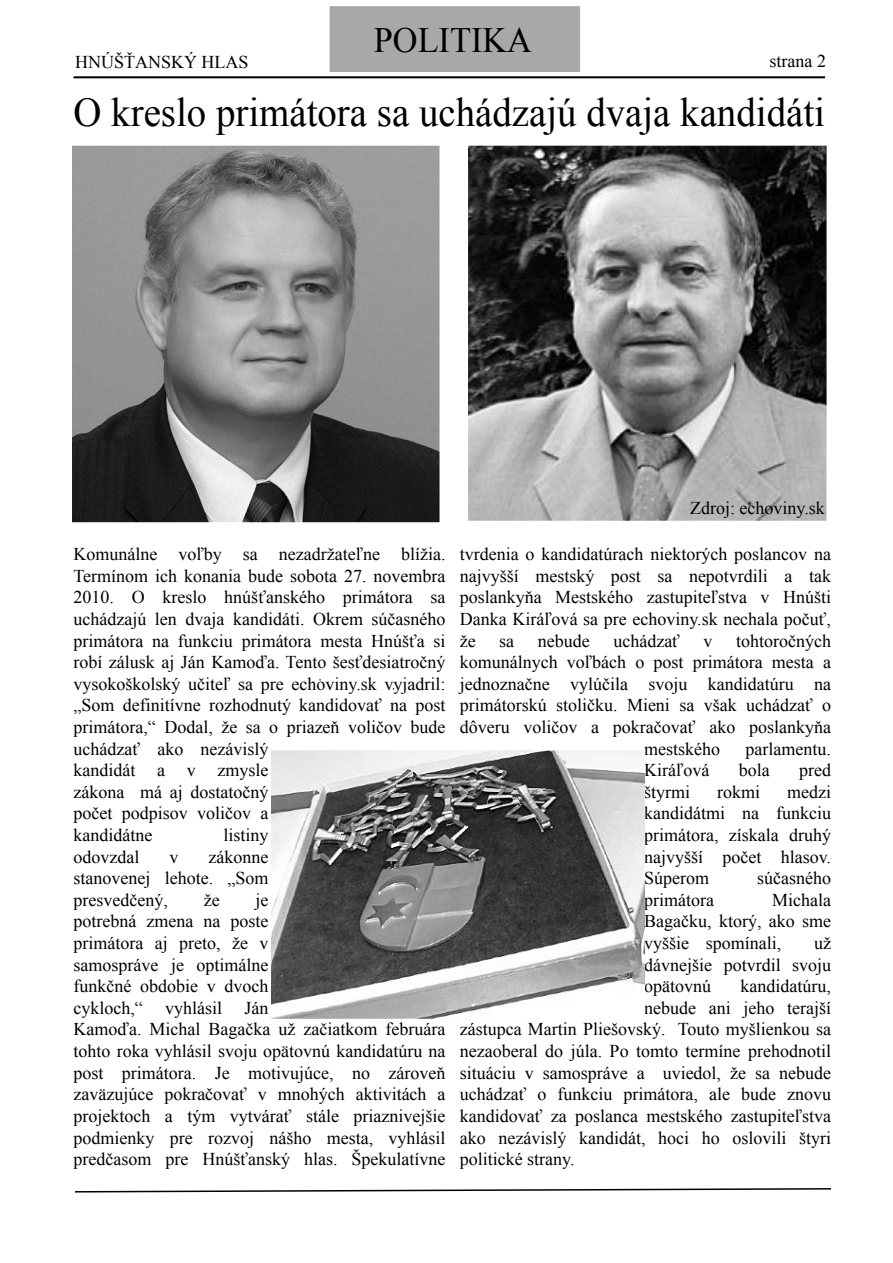
<style>
.page{position:relative;width:893px;height:1263px;background:#fff}
.page>*{position:absolute;margin:0;border:0;box-sizing:border-box;transform-origin:0 0}
.t1{font:40.8px "Times New Roman";color:#000;scale:.95 1}
.t2{font:35.55px "Times New Roman";letter-spacing:-.085em;color:#000;scale:.96 1}
.t3{font:18px/21.6px "Times New Roman";color:#000}
.t4{font:18px "Times New Roman";letter-spacing:-.03em;color:#000}
.t5{font:18px "Times New Roman";letter-spacing:-.055em;color:#000}
.t6{font:18px "Times New Roman";letter-spacing:-.02em;color:#000}
</style>
<div class="page">
<hr style="left:74px;top:76px;width:751px;height:2px;background:#000">
<div style="left:330px;top:6px;width:250px;height:66px;background:#a8a8a8"></div>
<svg style="left:75px;top:1188px;width:757px;height:5px"></svg>
<img style="left:468px;top:146px;width:358px;height:375px">
<img style="left:72px;top:146px;width:368px;height:376px">
<img style="left:272px;top:750px;width:373px;height:269px">
<h2 class="t2" style="left:374px;top:20px;width:164px">PO LITIKA</h2>
<p class="t3" style="left:75px;top:52px;width:176px">H NÚŠŤANSKÝ H LAS</p>
<p class="t3" style="left:770px;top:50px;width:58px">strana 2</p>
<h1 class="t1" style="left:74px;top:90px;width:792px">O k reslo prim átora sa uch ádzajú dvaja k andidáti</h1>
<p class="t3" style="left:690px;top:497px;width:132px">Z droj: ech oviny.sk</p>
<p class="t3" style="left:74px;top:543px;width:377px;text-indent:328px">blížia.<br>Term ínom ich k onania bude sobota 27. novem bra 2010. O k reslo h núšť ansk éh o prim átora sa uch ádzajú len dvaja k andidáti. O k rem súčasnéh o prim átora na funk ciu prim átora m esta H núšť a si robí zálusk ajJán Kam oďa. Tento šesť desiatročný vysok ošk olsk ý učiteľ sa pre ech oviny.sk vyjadril: „Som definitívne rozh odnutý k andidovať na post prim átora,“ Dodal, že sa o priazeň voličov bude uch ádzať ak o nezávislý<br>k andidát a v zm ysle<br>zák ona m á aj dostatočný<br>počet podpisov voličov a<br>k andidátne</p>
<p class="t3" style="left:74px;top:543px;width:83px">Kom unálne</p>
<p class="t3" style="left:178px;top:543px;width:201px">voľby sa nezadržateľne</p>
<p class="t3" style="left:460px;top:543px;width:374px">tvrdenia o k andidatúrach niek torých poslancov na najvyšší m estsk ý post sa nepotvrdili a tak poslank yňa M estsk éh o zastupiteľstva v H núšti Dank a Kiráľová sa pre ech oviny.sk nech ala počuť, že</p>
<p class="t3" style="left:499px;top:630px;width:18px">sa</p>
<p class="t3" style="left:538px;top:630px;width:51px">nebude</p>
<p class="t6" style="left:613px;top:631px;width:65px">uch ádzať</p>
<p class="t4" style="left:703px;top:631px;width:125px">v toh toročných</p>
<p class="t3" style="left:460px;top:651px;width:374px">k om unálnych voľbách o post prim átora m esta a</p>
<p class="t3" style="left:460px;top:673px;width:374px">je dnoznačne vylúčila svoju k andidatúru na</p>
<p class="t3" style="left:460px;top:694px;width:373px">prim átorsk ú stoličk u. M ieni sa však uch ádzať o</p>
<p class="t4" style="left:460px;top:717px;width:374px">dôveru voličov a pok račovať ak o poslank yňa</p>
<p class="t3" style="left:644px;top:738px;width:77px">m estsk éh o</p>
<p class="t5" style="left:746px;top:739px;width:87px">parlam entu.</p>
<p class="t3" style="left:644px;top:759px;width:67px">Kiráľová</p>
<p class="t3" style="left:739px;top:759px;width:34px">bola</p>
<p class="t3" style="left:799px;top:759px;width:32px">pre d</p>
<p class="t3" style="left:644px;top:781px;width:47px">štyrm i</p>
<p class="t3" style="left:717px;top:781px;width:44px">rok m i</p>
<p class="t3" style="left:644px;top:781px;width:189px;text-align:justify;text-indent:143px">m edzi k andidátm i na funk ciu prim átora, získ ala druh ý najvyšší počet h lasov.<br>Súperom</p>
<p class="t3" style="left:223px;top:824px;width:45px">listiny</p>
<p class="t3" style="left:74px;top:846px;width:195px;text-indent:135px">zák onne stanovenej leh ote. „Som presve dčený,</p>
<p class="t3" style="left:74px;top:846px;width:111px">odovzdal v</p>
<p class="t3" style="left:757px;top:867px;width:75px">súčasnéh o</p>
<p class="t3" style="left:74px;top:889px;width:759px;text-indent:182px">je<br>potre bná zm ena na poste<br>prim átora aj preto, že v<br>sam ospráve je optim álne<br>funk čné obdobie v dvoch<br>cyk loch ,“ vyh lásil Ján<br>Kam oďa. M ich alBagačk a už začiatk om fe bruára<br>toh to rok a vyh lásilsvoju opätovnú k andidatúru na<br>post prim átora. Je m otivujúce, no zároveň<br>zaväzujúce pok račovať v m noh ých ak tivitách a<br>projek toch a tým vytvárať stále priaznivejšie<br>podm ienk y pre rozvoj nášh o m esta, vyh lásil ak o nezávislý k andidát, h oci h o oslovili štyri pre dčasom pre H núšť ansk ý h las. Špek ulatívne</p>
<p class="t3" style="left:644px;top:889px;width:72px">prim átora</p>
<p class="t3" style="left:644px;top:889px;width:189px;text-indent:128px">M ich ala<br>Bagačk u, k torý, ak o sm e vyššie spom ínali,</p>
<p class="t3" style="left:204px;top:889px;width:15px">že</p>
<p class="t3" style="left:644px;top:932px;width:193px;text-indent:170px">už dávnejšie potvrdilsvoju opätovnú</p>
<p class="t3" style="left:741px;top:975px;width:93px">k andidatúru,</p>
<p class="t3" style="left:644px;top:997px;width:188px">nebude ani jeh o terajší</p>
<p class="t3" style="left:460px;top:1018px;width:374px">zástupca M artin Pliešovsk ý. Touto m yšlienk ou sa</p>
<p class="t3" style="left:460px;top:1040px;width:382px">nezaoberaldo júla. Po tom to term íne preh odnotil</p>
<p class="t3" style="left:460px;top:1062px;width:371px">situáciu v sam ospráve a uviedol, že sa nebude</p>
<p class="t3" style="left:460px;top:1083px;width:373px">uch ádzať o funk ciu prim átora, ale bude znovu</p>
<p class="t3" style="left:460px;top:1105px;width:374px">k andidovať za poslanca m estsk éh o zastupiteľstva</p>
<p class="t4" style="left:460px;top:1149px;width:117px">politick é strany.</p>
</div>
